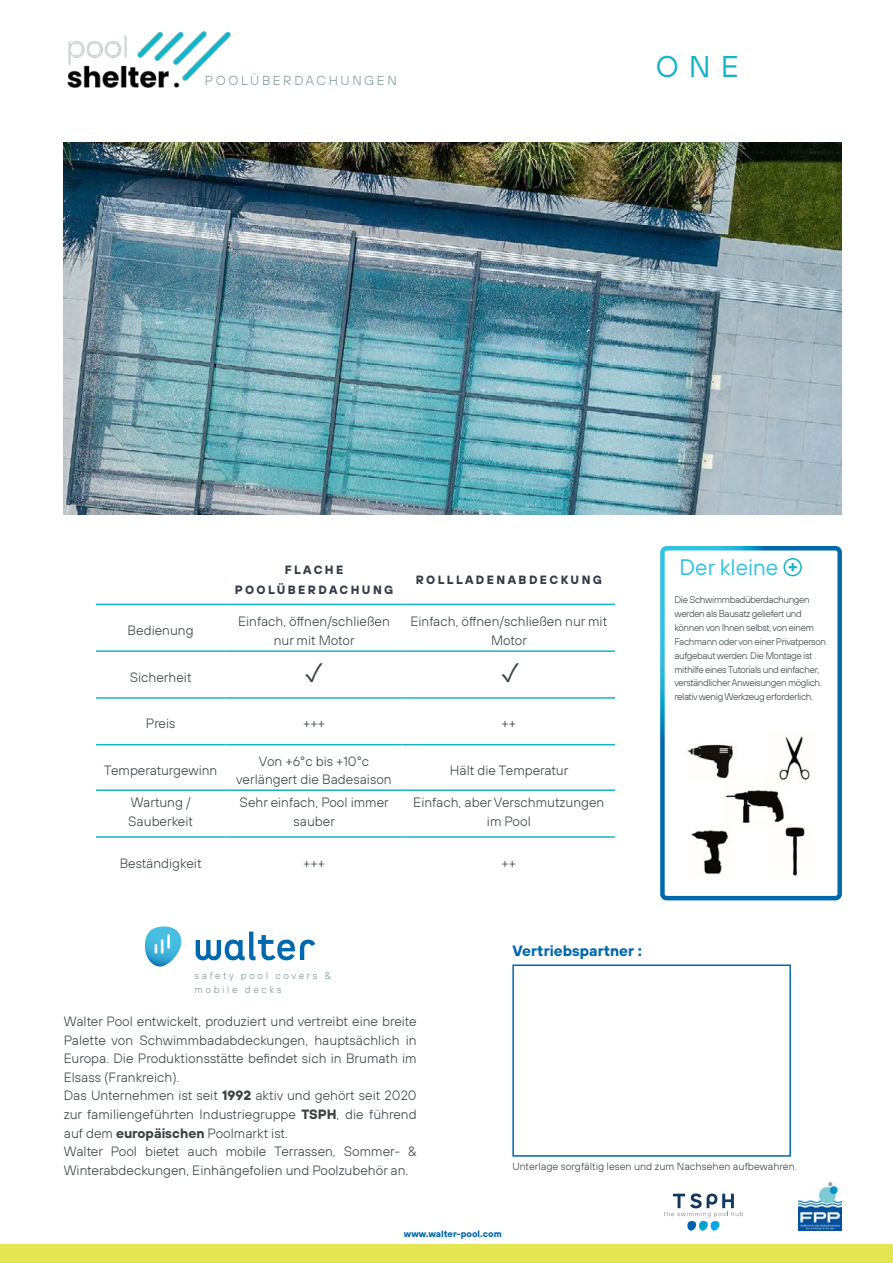
<style>
.page{position:relative;width:893px;height:1263px;background:#fff}
.page>*{position:absolute;margin:0;border:0;box-sizing:border-box;transform-origin:0 0}
.t1{font:30px "TT Hoves";color:#15b4c9}
.t2{font:22.5px "TT Hoves";color:#32c3e2}
.t3{font:700 15px "TT Hoves";color:#0068ac}
.t4{font:300 13.5px/18.6px "TT Hoves";color:#394445;text-align:center}
.t5{font:300 13.05px "TT Hoves";letter-spacing:.2em;color:#7b989c}
.t6{font:700 12px/19.5px "TT Hoves";letter-spacing:.2em;color:#333b48;text-align:center}
.t7{font:300 10.5px "TT Hoves";color:#394445}
.t8{font:300 9.9px/14px "TT Hoves";letter-spacing:.26em;color:#7b989c}
.t9{font:300 9.6px/14px "TT Hoves";letter-spacing:-.04em;color:#394445}
.t10{font:700 9.3px "TT Hoves";color:#0068ac}
.t11{font:300 9px "TT Hoves";letter-spacing:.2em;color:#839ca1}
.s1{font-weight:700}
</style>
<div class="page">
<div style="left:660px;top:546px;width:182px;height:354px;border:4px solid #fff;border-radius:4px"></div>
<img style="left:687px;top:736px;width:123px;height:140px">
<img style="left:724px;top:763px;width:64px;height:66px">
<img style="left:64px;top:142px;width:778px;height:372px">
<img style="left:67px;top:31px;width:164px;height:57px">
<svg style="left:664px;top:1193px;width:79px;height:38px"></svg>
<img style="left:799px;top:1182px;width:43px;height:48px">
<svg style="left:512px;top:964px;width:279px;height:193px"></svg>
<div style="left:0;top:1244px;width:893px;height:19px;background:#e3e652"></div>
<svg style="left:196px;top:931px;width:119px;height:29px"></svg>
<svg style="left:145px;top:926px;width:36px;height:40px"></svg>
<hr style="left:96px;top:604px;width:129px;height:1px;background:#15b4c9">
<hr style="left:225px;top:604px;width:178px;height:1px;background:#15b4c9">
<hr style="left:403px;top:604px;width:212px;height:1px;background:#15b4c9">
<hr style="left:96px;top:650px;width:129px;height:2px;background:#15b4c9">
<hr style="left:225px;top:650px;width:178px;height:2px;background:#15b4c9">
<hr style="left:403px;top:650px;width:212px;height:2px;background:#15b4c9">
<hr style="left:96px;top:697px;width:129px;height:2px;background:#15b4c9">
<hr style="left:225px;top:697px;width:178px;height:2px;background:#15b4c9">
<hr style="left:403px;top:697px;width:212px;height:2px;background:#15b4c9">
<hr style="left:96px;top:744px;width:129px;height:1px;background:#15b4c9">
<hr style="left:225px;top:744px;width:178px;height:1px;background:#15b4c9">
<hr style="left:403px;top:744px;width:212px;height:1px;background:#15b4c9">
<hr style="left:96px;top:789px;width:129px;height:2px;background:#15b4c9">
<hr style="left:225px;top:789px;width:178px;height:2px;background:#15b4c9">
<hr style="left:403px;top:789px;width:212px;height:2px;background:#15b4c9">
<hr style="left:96px;top:836px;width:129px;height:2px;background:#15b4c9">
<hr style="left:225px;top:836px;width:178px;height:2px;background:#15b4c9">
<hr style="left:403px;top:836px;width:212px;height:2px;background:#15b4c9">
<div style="left:783px;top:558px;width:19px;height:18px;border:2px solid #15b4c9;border-radius:50%"></div>
<svg style="left:789px;top:563px;width:8px;height:8px"></svg>
<div style="left:205px;top:75px;width:253px;height:15px;background:#fff"></div>
<p class="t5" style="left:205px;top:73px;width:193px">POOLÜBERDACHUNGEN</p>
<h1 class="t1" style="left:656px;top:48px;width:84px">ONE</h1>
<p class="t6" style="left:235px;top:560px;width:160px">FLACHE<br>POOLÜBERDACHUNG</p>
<p class="t6" style="left:416px;top:570px;width:188px">ROLLLADENABDECKUNG</p>
<p class="t4" style="left:128px;top:621px;width:68px">Bedienung</p>
<p class="t4" style="left:238px;top:612px;width:153px">Einfach, öffnen/schließen nur mit Motor</p>
<p class="t4" style="left:410px;top:612px;width:198px">Einfach, öffnen/schließen nur mit<br>Motor</p>
<p class="t4" style="left:130px;top:668px;width:63px">Sicherheit</p>
<p class="t4" style="left:146px;top:714px;width:31px">Preis</p>
<p class="t4" style="left:303px;top:714px;width:23px">+++</p>
<p class="t4" style="left:502px;top:714px;width:16px">++</p>
<p class="t4" style="left:104px;top:761px;width:115px">Temperaturgewinn</p>
<p class="t4" style="left:236px;top:751px;width:157px">Von +6°c bis +10°c verlängert die Badesaison</p>
<p class="t4" style="left:450px;top:761px;width:120px">Hält die Temperatur</p>
<p class="t4" style="left:128px;top:793px;width:66px;text-align:left">Wartung /<br>Sauberkeit</p>
<p class="t4" style="left:240px;top:793px;width:151px">Sehr einfach, Pool immer sauber</p>
<p class="t4" style="left:413px;top:793px;width:193px">Einfach, aber Verschmutzungen im Pool</p>
<p class="t4" style="left:120px;top:854px;width:83px">Beständigkeit</p>
<p class="t4" style="left:303px;top:854px;width:23px">+++</p>
<p class="t4" style="left:502px;top:854px;width:16px">++</p>
<p class="t3" style="left:512px;top:941px;width:131px">Vertriebspartner :</p>
<h2 class="t2" style="left:679px;top:553px;width:100px">Der kleine</h2>
<p class="t9" style="left:674px;top:592px;width:153px">Die Schwimmbadüberdachungen werden als Bausatz geliefert und können von Ihnen selbst, von einem Fachmann oder von einer Privatperson aufgebaut werden. Die Montage ist mithilfe eines Tutorials und einfacher, verständlicher Anweisungen möglich. relativ wenig Werkzeug erforderlich.</p>
<p class="t11" style="left:196px;top:966px;width:137px">Couvertures de sécurité</p>
<p class="t8" style="left:195px;top:969px;width:138px">safety pool covers &amp; mobile decks</p>
<p class="t4" style="left:64px;top:1012px;width:354px;text-align:left">Walter Pool entwickelt, produziert und vertreibt eine breite Palette von Schwimmbadabdeckungen, hauptsächlich in Europa. Die Produktionsstätte befindet sich in Brumath im Elsass (Frankreich).<br>Das Unternehmen ist seit <span class="s1">1992</span> aktiv und gehört seit 2020 zur familiengeführten Industriegruppe <span class="s1">TSPH</span>, die führend auf dem <span class="s1">europäischen</span> Poolmarkt ist.<br>Walter Pool bietet auch mobile Terrassen, Sommer- &amp; Winterabdeckungen, Einhängefolien und Poolzubehör an.</p>
<p class="t7" style="left:512px;top:1160px;width:286px">Unterlage sorgfältig lesen und zum Nachsehen aufbewahren.</p>
<p class="t10" style="left:404px;top:1227px;width:99px">www.walter-pool.com</p>
</div>
